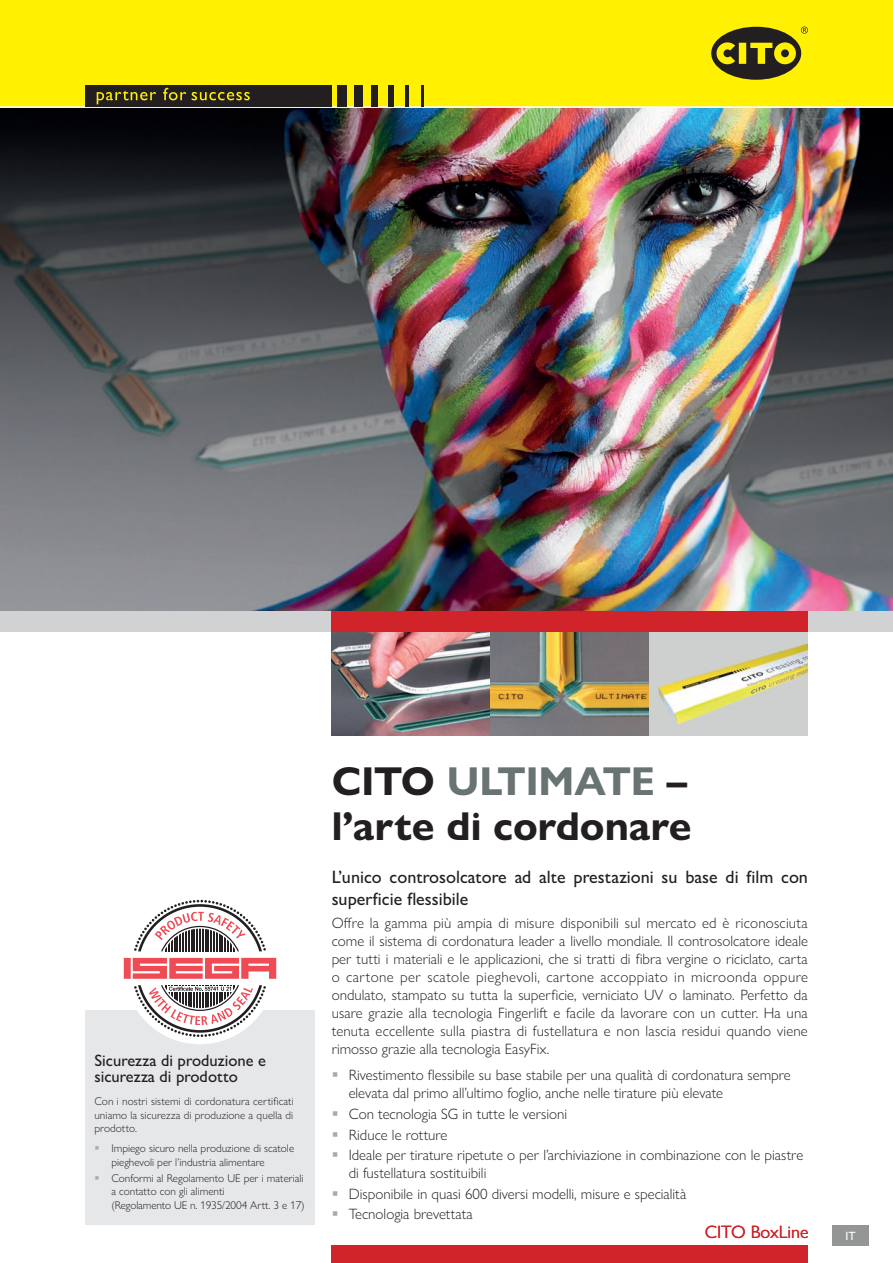
<style>
.page{position:relative;width:893px;height:1263px;background:#fff}
.page>*{position:absolute;margin:0;border:0;box-sizing:border-box;transform-origin:0 0}
.t1{font:700 40.5px/45px "Gill Sans Nova";color:#231f20}
.t2{font:500 18px/21.6px "Gill Sans Nova";color:#231f20}
.t3{font:18px "Gill Sans Nova";color:#d1232a}
.t4{font:500 16.5px/16.5px "Gill Sans Nova";color:#231f20}
.t5{font:300 15px/18px "Gill Sans Nova";color:#231f20}
.t6{font:500 12px "Gill Sans Nova";color:#fff}
.t7{font:300 11.25px/13.5px "Gill Sans Nova";color:#231f20}
.s1{color:#a8a9ad}
.s2{color:#697374}
</style>
<div class="page">
<img style="left:0;top:108px;width:893px;height:502px">
<img style="left:332px;top:632px;width:318px;height:103px">
<svg style="left:650px;top:632px;width:158px;height:103px;background:#d3d3bd"></svg>
<div style="left:85px;top:1010px;width:230px;height:215px;background:#e6e7e9"></div>
<svg style="left:123px;top:899px;width:154px;height:145px"></svg>
<div style="left:332px;top:611px;width:476px;height:20px;background:#d1232a"></div>
<div style="left:332px;top:1246px;width:476px;height:17px;background:#d1232a"></div>
<div style="left:0;top:611px;width:331px;height:20px;background:#d1d2d4"></div>
<div style="left:809px;top:611px;width:84px;height:20px;background:#d1d2d4"></div>
<div style="left:0;top:0;width:893px;height:106px;background:#fff101"></div>
<svg style="left:711px;top:27px;width:97px;height:53px;background:#877e11"></svg>
<div style="left:85px;top:85px;width:247px;height:21px;background:#231f20"></div>
<div style="left:337px;top:85px;width:10px;height:21px;background:#231f20"></div>
<div style="left:371px;top:85px;width:7px;height:21px;background:#231f20"></div>
<div style="left:388px;top:85px;width:5px;height:21px;background:#231f20"></div>
<hr style="left:405px;top:85px;width:4px;height:21px;background:#231f20">
<hr style="left:422px;top:85px;width:2px;height:21px;background:#231f20">
<div style="left:354px;top:85px;width:8px;height:21px;background:#231f20"></div>
<svg style="left:97px;top:90px;width:59px;height:14px"></svg>
<svg style="left:163px;top:88px;width:23px;height:12px"></svg>
<svg style="left:192px;top:92px;width:58px;height:8px"></svg>
<div style="left:832px;top:1225px;width:37px;height:21px;background:#949695"></div>
<p class="t4" style="left:94px;top:1052px;width:173px">Sicurezza di produzione e sicurezza di prodotto</p>
<p class="t7" style="left:94px;top:1094px;width:201px;text-align:justify">Con i nostri sistemi di cordonatura certificati uniamo la sicurezza di produzione a quella di prodotto.</p>
<p class="t7" style="left:111px;top:1141px;width:184px;text-indent:-17px"><span class="s1">▪</span> Impiego sicuro nella produzione di scatole pieghevoli per l’industria alimentare</p>
<p class="t7" style="left:111px;top:1171px;width:195px;text-indent:-17px"><span class="s1">▪</span> Conformi al Regolamento UE per i materiali a contatto con gli alimenti<br>(Regolamento UE n. 1935/2004 Artt. 3 e 17)</p>
<h1 class="t1" style="left:332px;top:759px;width:361px">CITO <span class="s2">ULTIMATE</span> – l’arte di cordonare</h1>
<p class="t2" style="left:332px;top:866px;width:478px">L’unico controsolcatore ad alte prestazioni su base di film con superficie flessibile</p>
<p class="t5" style="left:332px;top:914px;width:478px;text-align:justify">Offre la gamma più ampia di misure disponibili sul mercato ed è riconosciuta come il sistema di cordonatura leader a livello mondiale. Il controsolcatore ideale per tutti i materiali e le applicazioni, che si tratti di fibra vergine o riciclato, carta o cartone per scatole pieghevoli, cartone accoppiato in microonda oppure ondulato, stampato su tutta la superficie, verniciato UV o laminato. Perfetto da usare grazie alla tecnologia Fingerlift e facile da lavorare con un cutter. Ha una tenuta eccellente sulla piastra di fustellatura e non lascia residui quando viene rimosso grazie alla tecnologia EasyFix.</p>
<p class="t5" style="left:349px;top:1066px;width:444px;text-indent:-17px"><span class="s1">▪</span> Rivestimento flessibile su base stabile per una qualità di cordonatura sempre elevata dal primo all’ultimo foglio, anche nelle tirature più elevate</p>
<p class="t5" style="left:332px;top:1105px;width:237px"><span class="s1">▪</span> Con tecnologia SG in tutte le versioni</p>
<p class="t5" style="left:332px;top:1125px;width:117px"><span class="s1">▪</span> Riduce le rotture</p>
<p class="t5" style="left:349px;top:1146px;width:456px;text-indent:-17px"><span class="s1">▪</span> Ideale per tirature ripetute o per l’archiviazione in combinazione con le piastre di fustellatura sostituibili</p>
<p class="t5" style="left:332px;top:1184px;width:356px"><span class="s1">▪</span> Disponibile in quasi 600 diversi modelli, misure e specialità</p>
<p class="t5" style="left:332px;top:1205px;width:143px"><span class="s1">▪</span> Tecnologia brevettata</p>
<p class="t3" style="left:705px;top:1221px;width:105px">CITO BoxLine</p>
<p class="t6" style="left:845px;top:1228px;width:12px">IT</p>
<p class="t6" style="left:843px;top:1228px;width:17px">EN</p>
</div>
